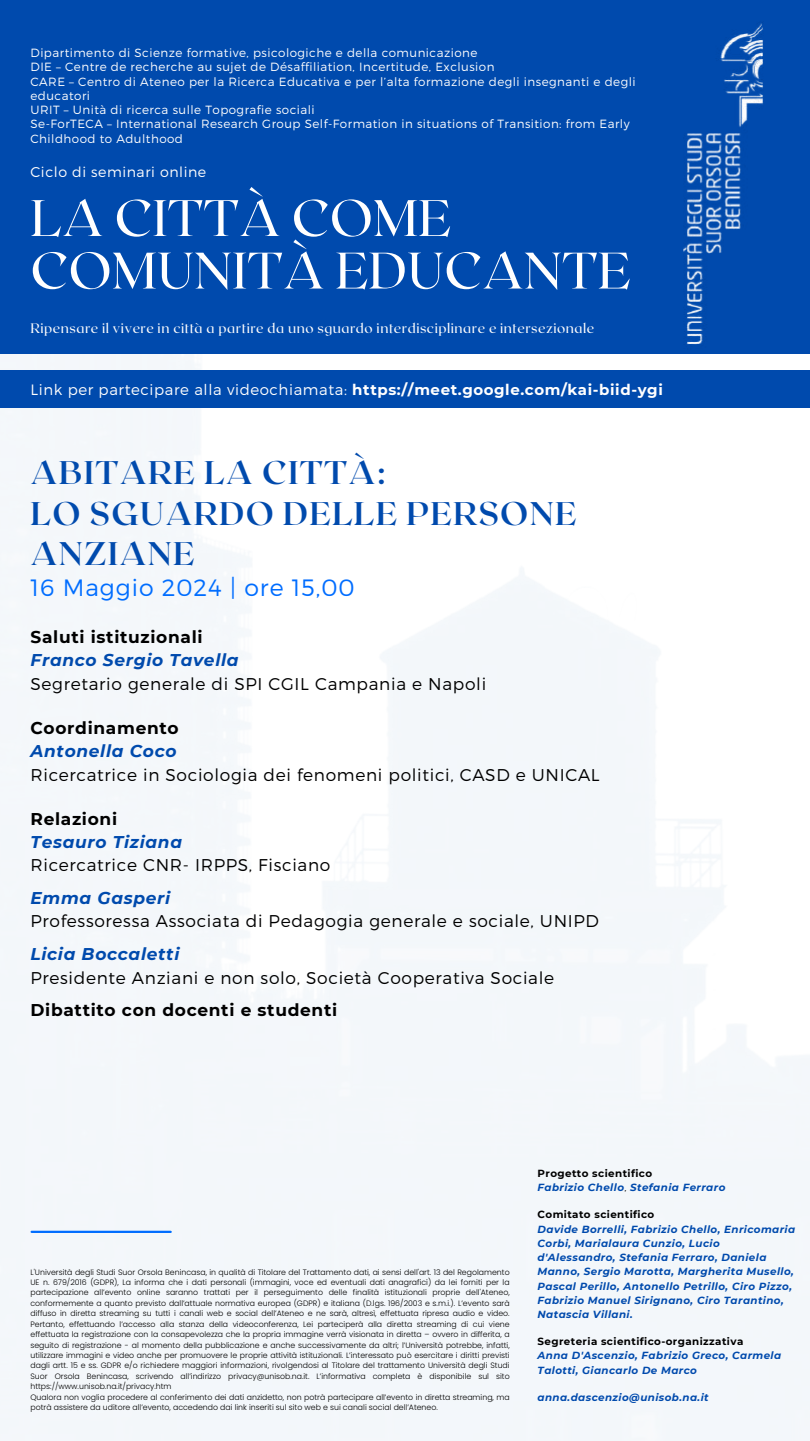
<style>
.page{position:relative;width:810px;height:1441px;background:#fff}
.page>*{position:absolute;margin:0;border:0;box-sizing:border-box;transform-origin:0 0}
.t1{font:51.2px/52.5px "Roxborough CF";letter-spacing:.01em;color:#fff}
.t2{font:700 32.6px/40.5px "Roxborough CF";letter-spacing:.04em;color:#004aad}
.t3{font:300 23.6px "Montserrat";letter-spacing:.04em;color:#006dff}
.t4{font:300 17px "Montserrat";letter-spacing:.04em;color:#000}
.t5{font:italic 700 17px "Montserrat";letter-spacing:.04em;color:#004aad}
.t6{font:700 17px "Montserrat";letter-spacing:.04em;color:#000}
.t7{font:300 15px "Montserrat";letter-spacing:.04em;color:#fff}
.t8{font:300 14.2px "Montserrat";letter-spacing:.04em;color:#fff}
.t9{font:13.7px "Roxborough CF";letter-spacing:.04em;color:#fff}
.t10{font:300 11.9px/14.2px "Montserrat";letter-spacing:.04em;color:#fff}
.t11{font:italic 700 10.3px/14.2px "Montserrat";letter-spacing:.04em;color:#004aad}
.t12{font:700 10.3px "Montserrat";letter-spacing:.04em;color:#000}
.t13{font:300 7.8px/10.4px "Poppins";color:#000}
.s1{font-weight:700}
.s2{font-style:normal;color:#000}
.s3{font-weight:300;font-style:normal;color:#000}
</style>
<div class="page">
<img style="left:0;top:353px;width:810px;height:1087px">
<div style="left:0;top:0;width:810px;height:353px;background:#004aad"></div>
<div style="left:0;top:370px;width:810px;height:38px;background:#004aad"></div>
<img style="left:683px;top:22px;width:81px;height:323px">
<hr style="left:32px;top:1230px;width:139px;height:2px;background:#006dff">
<p class="t10" style="left:30px;top:45px;width:607px">Dipartimento di Scienze formative, psicologiche e della comunicazione<br>DIE – Centre de recherche au sujet de Désaffiliation, Incertitude, Exclusion<br>CARE – Centro di Ateneo per la Ricerca Educativa e per l’alta formazione degli insegnanti e degli educatori<br>URIT – Unità di ricerca sulle Topografie sociali<br>Se-ForTECA – International Research Group Self-Formation in situations of Transition: from Early Childhood to Adulthood</p>
<h3 class="t8" style="left:30px;top:162px;width:177px">Ciclo di seminari online</h3>
<h1 class="t1" style="left:30px;top:189px;width:602px">LA CITTÀ COME<br>COMUNITÀ EDUCANTE</h1>
<h3 class="t9" style="left:30px;top:319px;width:565px">Ripensare il vivere in città a partire da uno sguardo interdisciplinare e intersezionale</h3>
<h3 class="t7" style="left:30px;top:380px;width:634px">Link per partecipare alla videochiamata: <span class="s1">https://meet.google.com/kai-biid-ygi</span></h3>
<h2 class="t2" style="left:30px;top:451px;width:547px">ABITARE LA CITTÀ:<br>LO SGUARDO DELLE PERSONE<br>ANZIANE</h2>
<h3 class="t3" style="left:30px;top:572px;width:326px">16 Maggio 2024 | ore 15,00</h3>
<h3 class="t6" style="left:30px;top:626px;width:174px">Saluti istituzionali</h3>
<h3 class="t5" style="left:30px;top:649px;width:210px">Franco Sergio Tavella</h3>
<h3 class="t4" style="left:30px;top:672px;width:457px">Segretario generale di SPI CGIL Campania e Napoli</h3>
<h3 class="t6" style="left:30px;top:717px;width:150px">Coordinamento</h3>
<h3 class="t5" style="left:30px;top:740px;width:148px">Antonella Coco</h3>
<h3 class="t4" style="left:30px;top:763px;width:571px">Ricercatrice in Sociologia dei fenomeni politici, CASD e UNICAL</h3>
<h3 class="t6" style="left:30px;top:808px;width:88px">Relazioni</h3>
<h3 class="t5" style="left:30px;top:831px;width:153px">Tesauro Tiziana</h3>
<h3 class="t4" style="left:30px;top:854px;width:301px">Ricercatrice CNR- IRPPS, Fisciano</h3>
<h3 class="t5" style="left:30px;top:887px;width:141px">Emma Gasperi</h3>
<h3 class="t4" style="left:30px;top:910px;width:570px">Professoressa Associata di Pedagogia generale e sociale, UNIPD</h3>
<h3 class="t5" style="left:30px;top:943px;width:150px">Licia Boccaletti</h3>
<h3 class="t4" style="left:30px;top:966px;width:525px">Presidente Anziani e non solo, Società Cooperativa Sociale</h3>
<h3 class="t6" style="left:30px;top:999px;width:308px">Dibattito con docenti e studenti</h3>
<p class="t13" style="left:30px;top:1266px;width:481px">L'Università degli Studi Suor Orsola Benincasa, in qualità di Titolare del Trattamento dati, ai sensi dell'art. 13 del Regolamento UE n. 679/2016 (GDPR), La informa che i dati personali (immagini, voce ed eventuali dati anagrafici) da lei forniti per la partecipazione all’evento online saranno trattati per il perseguimento delle finalità istituzionali proprie dell'Ateneo, conformemente a quanto previsto dall’attuale normativa europea (GDPR) e italiana (D.lgs. 196/2003 e s.m.i.). L’evento sarà diffuso in diretta streaming su tutti i canali web e social dell’Ateneo e ne sarà, altresì, effettuata ripresa audio e video.<br>Pertanto, effettuando l’accesso alla stanza della videoconferenza, Lei parteciperà alla diretta streaming di cui viene effettuata la registrazione con la consapevolezza che la propria immagine verrà visionata in diretta – ovvero in differita, a seguito di registrazione - al momento della pubblicazione e anche successivamente da altri; l’Università potrebbe, infatti, utilizzare immagini e video anche per promuovere le proprie attività istituzionali. L’interessato può esercitare i diritti previsti dagli artt. 15 e ss. GDPR e/o richiedere maggiori informazioni, rivolgendosi al Titolare del trattamento Università degli Studi Suor Orsola Benincasa, scrivendo all’indirizzo privacy@unisob.na.it. L’informativa completa è disponibile sul sito https://www.unisob.na.it/privacy.htm<br>Qualora non voglia procedere al conferimento dei dati anzidetto, non potrà partecipare all’evento in diretta streaming, ma potrà assistere da uditore all’evento, accedendo dai link inseriti sul sito web e sui canali social dell’Ateneo.</p>
<h3 class="t11" style="left:538px;top:1165px;width:189px"><span class="s2">Progetto scientifico<br></span>Fabrizio Chello<span class="s3">,</span> Stefania Ferraro</h3>
<h3 class="t12" style="left:538px;top:1207px;width:118px">Comitato scientifico</h3>
<p class="t11" style="left:538px;top:1221px;width:259px">Davide Borrelli, Fabrizio Chello, Enricomaria Corbi, Marialaura Cunzio, Lucio d'Alessandro, Stefania Ferraro, Daniela Manno, Sergio Marotta, Margherita Musello, Pascal Perillo, Antonello Petrillo, Ciro Pizzo, Fabrizio Manuel Sirignano, Ciro Tarantino, Natascia Villani.</p>
<h3 class="t12" style="left:538px;top:1334px;width:207px">Segreteria scientifico-organizzativa</h3>
<h3 class="t11" style="left:538px;top:1348px;width:245px">Anna D'Ascenzio, Fabrizio Greco, Carmela<br>Talotti, Giancarlo De Marco</h3>
<h3 class="t11" style="left:538px;top:1389px;width:173px">anna.dascenzio@unisob.na.it</h3>
</div>
